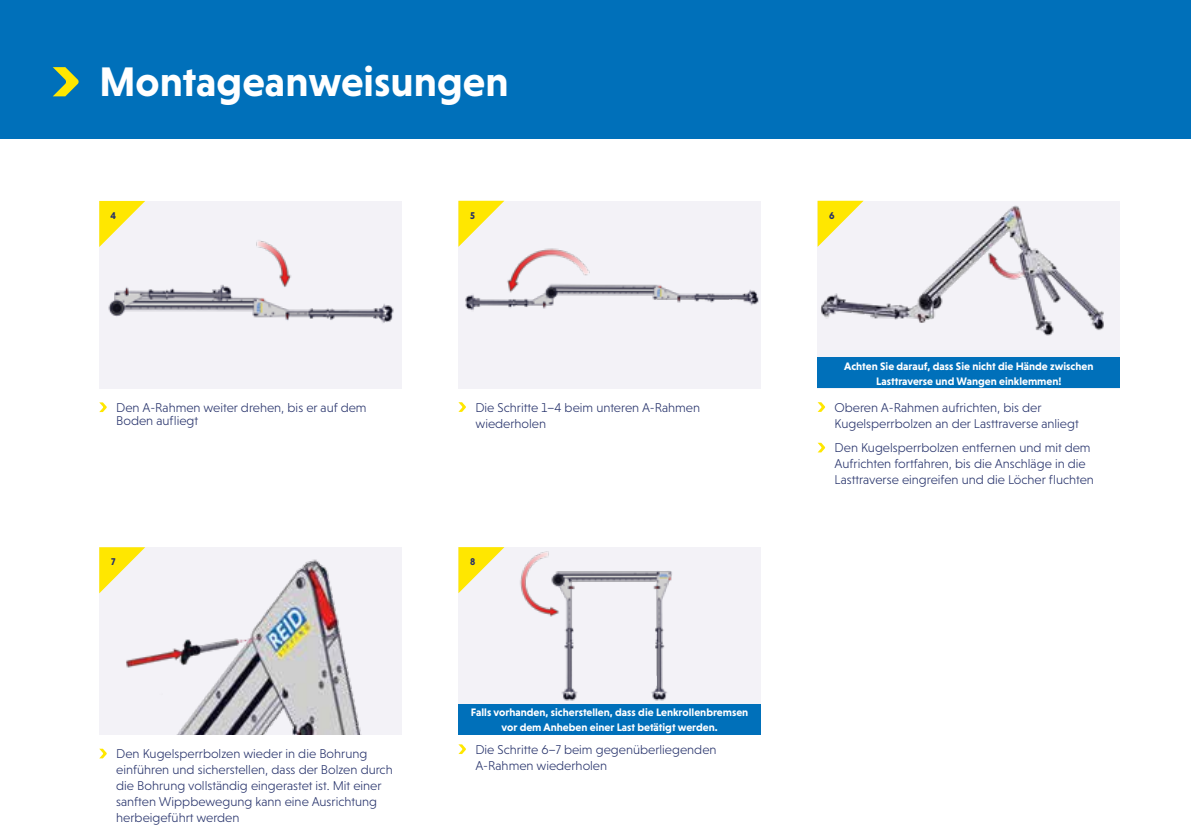
<style>
.page{position:relative;width:1191px;height:840px;background:#fff}
.page>*{position:absolute;margin:0;border:0;box-sizing:border-box;transform-origin:0 0}
.t1{font:700 42px "Niveau Grotesk";color:#fff}
.t2{font:300 13px/16px "Niveau Grotesk";color:#25316a}
.t3{font:700 11px/15px "Niveau Grotesk";color:#fff;text-align:center}
.t4{font:700 10px "Niveau Grotesk";color:#25316a}
</style>
<div class="page">
<div style="left:0;top:0;width:1191px;height:138px;background:#0070ba"></div>
<img style="left:101px;top:201px;width:301px;height:187px">
<img style="left:99px;top:547px;width:303px;height:186px">
<div style="left:458px;top:547px;width:303px;height:186px;background:#f3f2f7"></div>
<img style="left:504px;top:547px;width:168px;height:154px">
<img style="left:458px;top:201px;width:303px;height:187px">
<img style="left:817px;top:201px;width:303px;height:156px">
<svg style="left:458px;top:402px;width:8px;height:9px"></svg>
<svg style="left:817px;top:402px;width:8px;height:9px"></svg>
<svg style="left:817px;top:442px;width:8px;height:10px"></svg>
<svg style="left:458px;top:744px;width:8px;height:9px"></svg>
<svg style="left:99px;top:748px;width:8px;height:10px"></svg>
<svg style="left:458px;top:201px;width:46px;height:46px"></svg>
<svg style="left:817px;top:201px;width:46px;height:46px"></svg>
<svg style="left:99px;top:547px;width:46px;height:46px"></svg>
<svg style="left:458px;top:547px;width:46px;height:46px"></svg>
<svg style="left:53px;top:67px;width:26px;height:29px"></svg>
<div style="left:817px;top:357px;width:303px;height:30px;background:#0070ba"></div>
<div style="left:458px;top:704px;width:303px;height:30px;background:#0070ba"></div>
<svg style="left:99px;top:402px;width:8px;height:10px"></svg>
<svg style="left:99px;top:201px;width:46px;height:46px"></svg>
<h1 class="t1" style="left:99px;top:57px;width:411px">Montageanweisungen</h1>
<p class="t4" style="left:111px;top:210px;width:7px">4</p>
<p class="t2" style="left:116px;top:401px;width:252px;line-height:13px">Den A-Rahmen weiter drehen, bis er auf dem<br>Boden aufliegt</p>
<p class="t4" style="left:470px;top:209px;width:6px">5</p>
<p class="t4" style="left:829px;top:209px;width:7px">6</p>
<p class="t3" style="left:844px;top:359px;width:251px">Achten Sie darauf, dass Sie nicht die Hände zwischen<br>Lasttraverse und Wangen einklemmen!</p>
<p class="t2" style="left:475px;top:399px;width:226px">Die Schritte 1–4 beim unteren A-Rahmen wiederholen</p>
<p class="t2" style="left:834px;top:399px;width:246px">Oberen A-Rahmen aufrichten, bis der<br>Kugelsperrbolzen an der Lasttraverse anliegt</p>
<p class="t2" style="left:834px;top:439px;width:261px">Den Kugelsperrbolzen entfernen und mit dem<br>Aufrichten fortfahren, bis die Anschläge in die<br>Lasttraverse eingreifen und die Löcher fluchten</p>
<p class="t4" style="left:111px;top:555px;width:6px">7</p>
<p class="t4" style="left:470px;top:555px;width:7px">8</p>
<p class="t2" style="left:116px;top:745px;width:278px">Den Kugelsperrbolzen wieder in die Bohrung einführen und sicherstellen, dass der Bolzen durch die Bohrung vollständig eingerastet ist. Mit einer sanften Wippbewegung kann eine Ausrichtung herbeigeführt werden</p>
<p class="t3" style="left:471px;top:703px;width:279px">Falls vorhanden, sicherstellen, dass die Lenkrollenbremsen vor dem Anheben einer Last betätigt werden.</p>
<p class="t2" style="left:475px;top:741px;width:243px">Die Schritte 6–7 beim gegenüberliegenden<br>A-Rahmen wiederholen</p>
</div>
